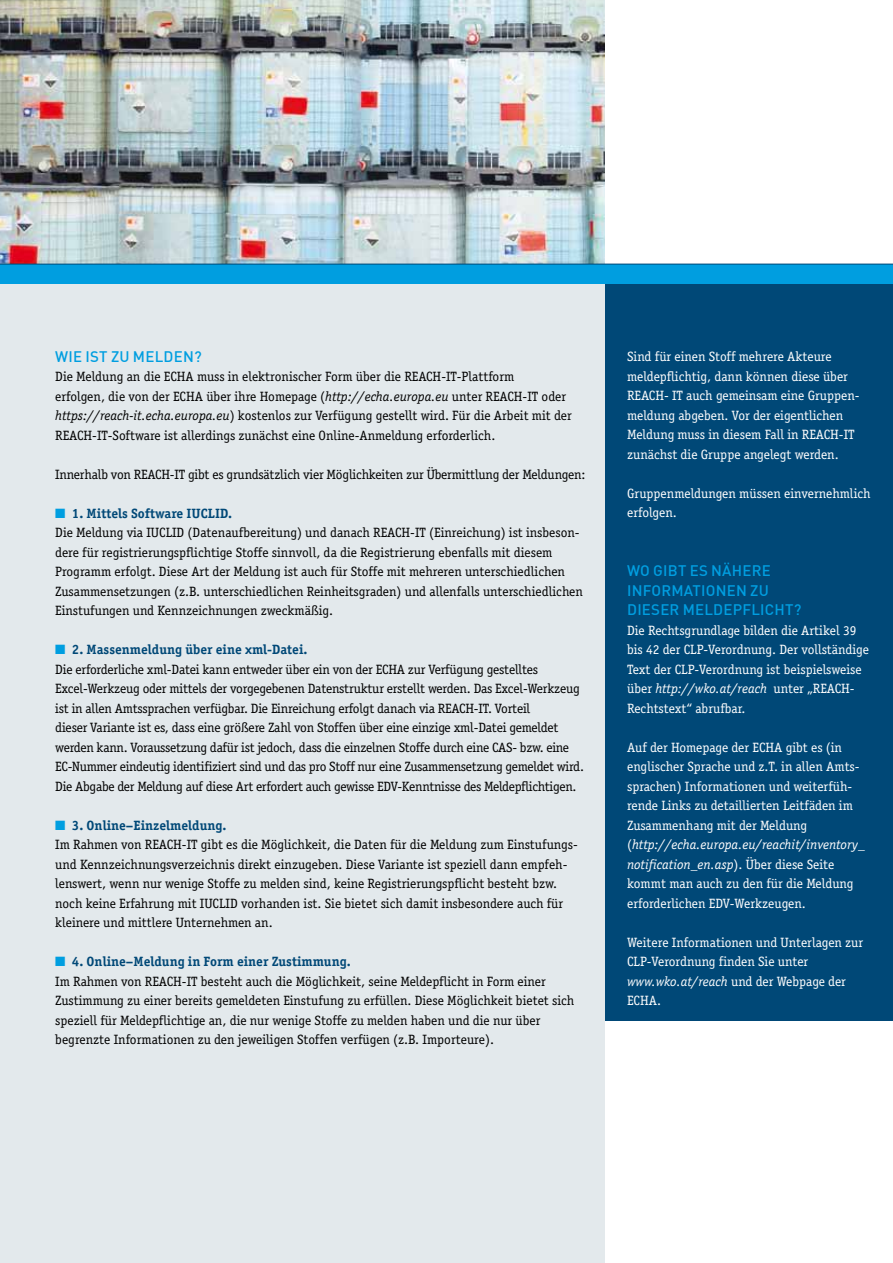
<style>
.page{position:relative;width:893px;height:1263px;background:#fff}
.page>*{position:absolute;margin:0;border:0;box-sizing:border-box;transform-origin:0 0}
.t1{font:500 15px/19.5px "DIN";letter-spacing:.015em;color:#009ee0}
.t2{font:13.5px/19.5px "Officina Serif";letter-spacing:-.015em;color:#000}
.t3{font:13.5px/19.5px "Officina Serif";color:#fff}
.s1{font-style:italic}
.s2{color:#009ee0}
.s3{font-weight:700;color:#004877}
</style>
<div class="page">
<div style="left:605px;top:284px;width:288px;height:736px;background:#004877"></div>
<div style="left:0;top:284px;width:605px;height:979px;background:#e3e9ec"></div>
<img style="left:0;top:0;width:605px;height:264px">
<hr style="left:892px;top:0;width:1px;height:264px;background:#004877">
<div style="left:0;top:264px;width:893px;height:20px;background:#009ee0"></div>
<hr style="left:0;top:264px;width:893px;height:1px;background:#004877">
<p class="t1" style="left:55px;top:346px;width:148px">WIE IST ZU MELDEN?</p>
<p class="t2" style="left:55px;top:367px;width:518px">Die Meldung an die ECHA muss in elektronischer Form über die REACH-IT-Plattform<br>erfolgen, die von der ECHA über ihre Homepage (<span class="s1">http://echa.europa.eu</span> unter REACH-IT oder <span class="s1">https://reach-it.echa.europa.eu</span>) kostenlos zur Verfügung gestellt wird. Für die Arbeit mit der REACH-IT-Software ist allerdings zunächst eine Online-Anmeldung erforderlich.</p>
<p class="t2" style="left:55px;top:464px;width:532px">Innerhalb von REACH-IT gibt es grundsätzlich vier Möglichkeiten zur Übermittlung der Meldungen:</p>
<p class="t2" style="left:55px;top:503px;width:529px"><span class="s2">■</span> <span class="s3">1. Mittels Software IUCLID.<br></span>Die Meldung via IUCLID (Datenaufbereitung) und danach REACH-IT (Einreichung) ist insbeson&shy;dere für registrierungspflichtige Stoffe sinnvoll, da die Registrierung ebenfalls mit diesem Programm erfolgt. Diese Art der Meldung ist auch für Stoffe mit mehreren unterschiedlichen Zusammensetzungen (z.B. unterschiedlichen Reinheitsgraden) und allenfalls unterschiedlichen Einstufungen und Kennzeichnungen zweckmäßig.</p>
<p class="t2" style="left:55px;top:640px;width:530px"><span class="s2">■</span> <span class="s3">2. Massenmeldung über eine xml-Datei.<br></span>Die erforderliche xml-Datei kann entweder über ein von der ECHA zur Verfügung gestelltes Excel-Werkzeug oder mittels der vorgegebenen Datenstruktur erstellt werden. Das Excel-Werkzeug ist in allen Amtssprachen verfügbar. Die Einreichung erfolgt danach via REACH-IT. Vorteil<br>dieser Variante ist es, dass eine größere Zahl von Stoffen über eine einzige xml-Datei gemeldet werden kann. Voraussetzung dafür ist jedoch, dass die einzelnen Stoffe durch eine CAS- bzw. eine EC-Nummer eindeutig identifiziert sind und das pro Stoff nur eine Zusammensetzung gemeldet wird.<br>Die Abgabe der Meldung auf diese Art erfordert auch gewisse EDV-Kenntnisse des Meldepflichtigen.</p>
<p class="t2" style="left:55px;top:815px;width:524px"><span class="s2">■</span> <span class="s3">3. Online–Einzelmeldung.<br></span>Im Rahmen von REACH-IT gibt es die Möglichkeit, die Daten für die Meldung zum Einstufungs&shy;und Kennzeichnungsverzeichnis direkt einzugeben. Diese Variante ist speziell dann empfeh&shy;lenswert, wenn nur wenige Stoffe zu melden sind, keine Registrierungspflicht besteht bzw. noch keine Erfahrung mit IUCLID vorhanden ist. Sie bietet sich damit insbesondere auch für kleinere und mittlere Unternehmen an.</p>
<p class="t2" style="left:55px;top:952px;width:521px"><span class="s2">■</span> <span class="s3">4. Online–Meldung in Form einer Zustimmung.<br></span>Im Rahmen von REACH-IT besteht auch die Möglichkeit, seine Meldepflicht in Form einer Zustimmung zu einer bereits gemeldeten Einstufung zu erfüllen. Diese Möglichkeit bietet sich speziell für Meldepflichtige an, die nur wenige Stoffe zu melden haben und die nur über begrenzte Informationen zu den jeweiligen Stoffen verfügen (z.B. Importeure).</p>
<p class="t3" style="left:627px;top:347px;width:234px">Sind für einen Stoff mehrere Akteure meldepflichtig, dann können diese über REACH- IT auch gemeinsam eine Gruppen&shy;meldung abgeben. Vor der eigentlichen Meldung muss in diesem Fall in REACH-IT zunächst die Gruppe angelegt werden.</p>
<p class="t3" style="left:627px;top:484px;width:245px">Gruppenmeldungen müssen einvernehmlich erfolgen.</p>
<p class="t1" style="left:627px;top:560px;width:176px">WO GIBT ES NÄHERE<br>I NFORMATIONEN ZU<br>DIESER M ELDEPFLICHT?</p>
<p class="t3" style="left:627px;top:620px;width:243px">Die Rechtsgrundlage bilden die Artikel 39 bis 42 der CLP-Verordnung. Der vollständige Text der CLP-Verordnung ist beispielsweise über <span class="s1">http://wko.at/reach</span> unter „REACH-Rechtstext“ abrufbar.</p>
<p class="t3" style="left:627px;top:737px;width:239px">Auf der Homepage der ECHA gibt es (in englischer Sprache und z.T. in allen Amts&shy;sprachen) Informationen und weiterfüh&shy;rende Links zu detaillierten Leitfäden im Zusammenhang mit der Meldung (<span class="s1">http://echa.europa.eu/reachit/inventory_ notification_en.asp</span>). Über diese Seite kommt man auch zu den für die Meldung erforderlichen EDV-Werkzeugen.</p>
<p class="t3" style="left:627px;top:932px;width:238px">Weitere Informationen und Unterlagen zur<br>CLP-Verordnung finden Sie unter <span class="s1">www.wko.at/reach</span> und der Webpage der<br>ECHA.</p>
</div>
